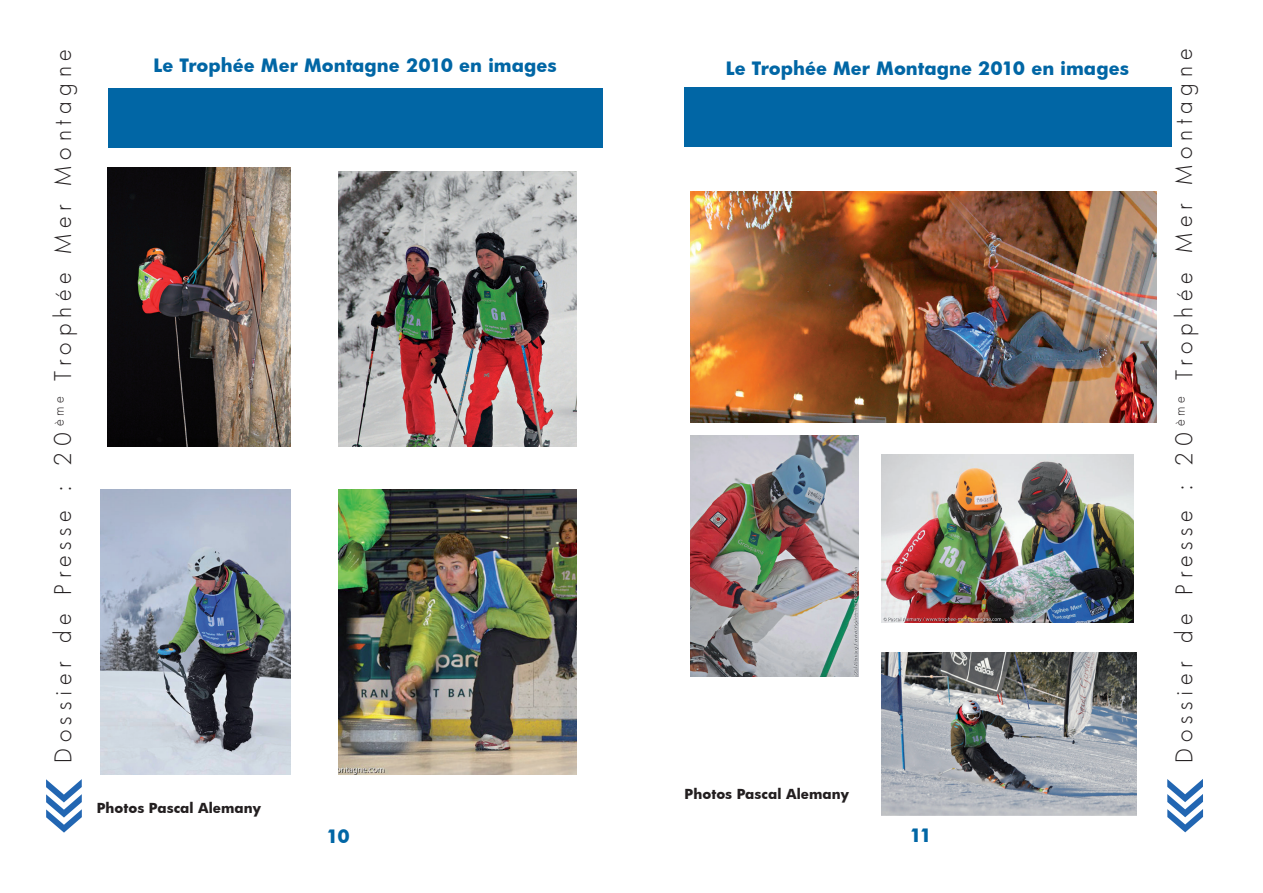
<style>
.page{position:relative;width:1263px;height:893px;background:#fff}
.page>*{position:absolute;margin:0;border:0;box-sizing:border-box;transform-origin:0 0}
.t1{font:300 22.5px "Futura";letter-spacing:.255em;color:#231f20}
.t2{font:700 18px "Futura";color:#0166a5}
.t3{font:700 13.5px "Futura";color:#231f20}
</style>
<div class="page">
<svg style="left:46px;top:779px;width:36px;height:54px"></svg>
<div style="left:108px;top:88px;width:494px;height:59px;background:#0166a5"></div>
<img style="left:108px;top:167px;width:182px;height:279px">
<img style="left:338px;top:172px;width:238px;height:274px">
<img style="left:101px;top:490px;width:189px;height:284px">
<img style="left:338px;top:490px;width:238px;height:284px">
<svg style="left:1167px;top:779px;width:36px;height:53px"></svg>
<div style="left:684px;top:87px;width:488px;height:60px;background:#0166a5"></div>
<img style="left:690px;top:191px;width:466px;height:232px">
<img style="left:881px;top:455px;width:252px;height:168px">
<img style="left:690px;top:436px;width:168px;height:241px">
<img style="left:881px;top:652px;width:255px;height:163px">
<p class="t1" style="left:48px;top:763px;width:715px;rotate:-90deg">Dossier de Presse : 20 <sup>ème</sup> Trophée Mer Montagne</p>
<p class="t2" style="left:154px;top:53px;width:405px">Le Trophée Mer Montagne 2010 en images</p>
<p class="t3" style="left:97px;top:798px;width:166px">Photos Pascal Alemany</p>
<p class="t2" style="left:327px;top:823px;width:25px">10</p>
<p class="t2" style="left:726px;top:55px;width:405px">Le Trophée Mer Montagne 2010 en images</p>
<p class="t3" style="left:685px;top:784px;width:166px">Photos Pascal Alemany</p>
<p class="t2" style="left:910px;top:823px;width:24px">11</p>
<p class="t1" style="left:1169px;top:763px;width:715px;rotate:-90deg">Dossier de Presse : 20 <sup>ème</sup> Trophée Mer Montagne</p>
</div>
